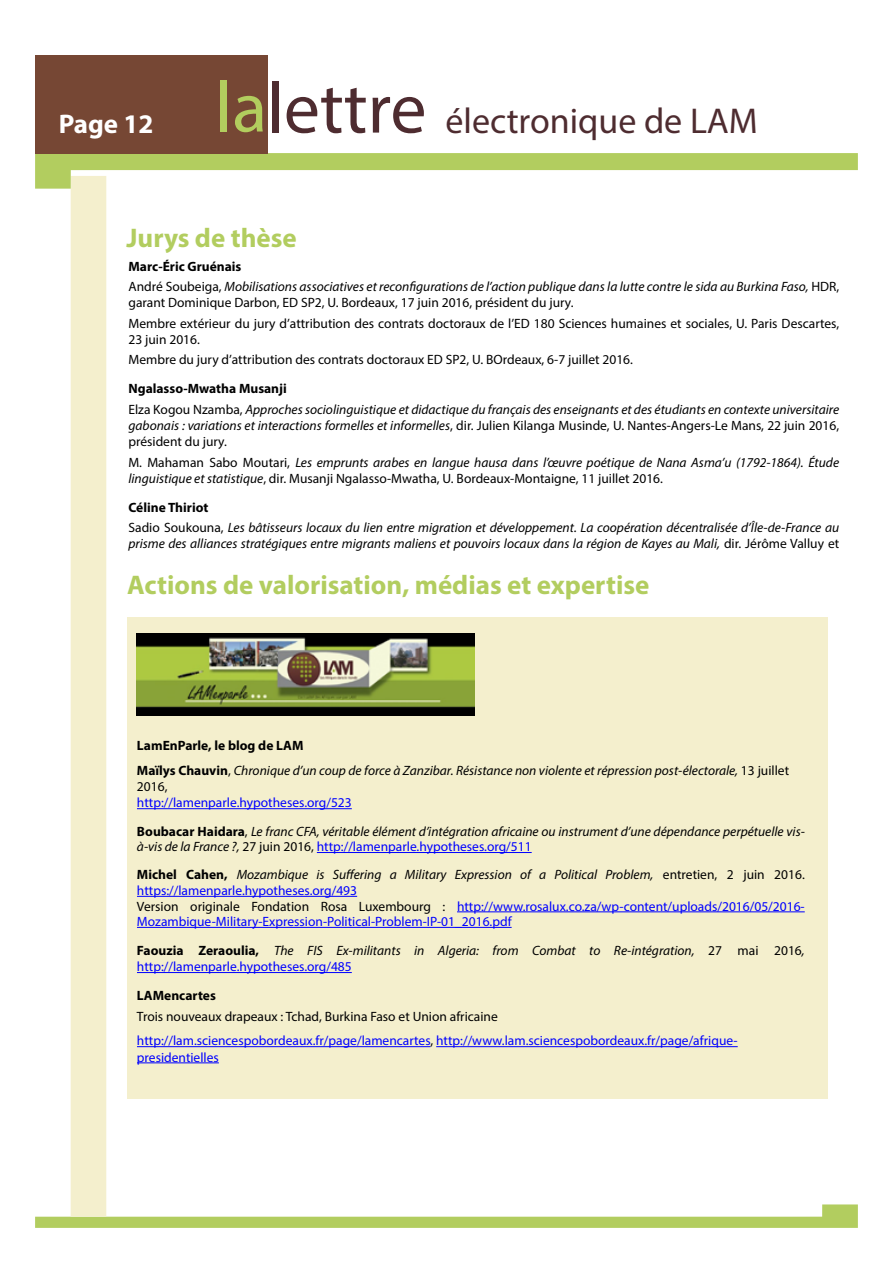
<style>
.page{position:relative;width:893px;height:1263px;background:#fff}
.page>*{position:absolute;margin:0;border:0;box-sizing:border-box;transform-origin:0 0}
.t1{font:36px "Myriad Pro";color:#4e2c30}
.t2{font:700 27px "Myriad Pro";color:#b2cd5f}
.t3{font:700 27px "Myriad Pro";color:#fff}
.t4{font:italic 13.5px/20.4px "Myriad Pro";color:#000}
.t5{font:13.5px/20.4px "Myriad Pro";color:#000}
.t6{font:13.5px/15.5px "Myriad Pro";color:#00f}
.t7{font:700 13.5px "Myriad Pro";color:#000}
.s1{font-size:72px;color:#b2cd5e}
.s2{font-size:72px}
.s3{font-weight:700;font-style:normal}
.s4{font-style:normal}
.s5{font-style:italic}
.s6{font-style:normal;color:#00f}
.s7{color:#000}
</style>
<div class="page">
<div style="left:127px;top:617px;width:701px;height:481px;background:#f4efcd"></div>
<svg style="left:35px;top:1204px;width:823px;height:24px"></svg>
<div style="left:71px;top:176px;width:35px;height:1041px;background:#f4efcd"></div>
<svg style="left:35px;top:153px;width:823px;height:36px"></svg>
<div style="left:35px;top:55px;width:232px;height:99px;background:#764734"></div>
<img style="left:137px;top:634px;width:338px;height:81px">
<hr style="left:137px;top:808px;width:215px;height:1px;background:#00f">
<hr style="left:317px;top:852px;width:215px;height:1px;background:#00f">
<hr style="left:137px;top:896px;width:220px;height:1px;background:#00f">
<hr style="left:457px;top:911px;width:348px;height:1px;background:#00f">
<hr style="left:137px;top:927px;width:375px;height:1px;background:#00f">
<hr style="left:137px;top:972px;width:215px;height:1px;background:#00f">
<hr style="left:137px;top:1046px;width:294px;height:1px;background:#00f">
<hr style="left:436px;top:1046px;width:302px;height:1px;background:#00f">
<hr style="left:137px;top:1062px;width:82px;height:1px;background:#00f">
<h2 class="t3" style="left:59px;top:106px;width:96px">Page 12</h2>
<h1 class="t1" style="left:215px;top:98px;width:544px"><span class="s1">la</span><span class="s2">lettre</span> électronique de LAM</h1>
<h2 class="t2" style="left:126px;top:221px;width:172px">Jurys de thèse</h2>
<p class="t4" style="left:128px;top:256px;width:712px"><span class="s3">Marc-Éric Gruénais<br></span><span class="s4">André Soubeiga,</span> Mobilisations associatives et reconfigurations de l’action publique dans la lutte contre le sida au Burkina Faso, <span class="s4">HDR,</span></p>
<p class="t5" style="left:128px;top:292px;width:712px">garant Dominique Darbon, ED SP2, U. Bordeaux, 17 juin 2016, président du jury.<br>Membre extérieur du jury d’attribution des contrats doctoraux de l’ED 180 Sciences humaines et sociales, U. Paris Descartes,</p>
<p class="t5" style="left:128px;top:329px;width:506px">23 juin 2016.<br>Membre du jury d’attribution des contrats doctoraux ED SP2, U. BOrdeaux, 6-7 juillet 2016.</p>
<p class="t4" style="left:128px;top:378px;width:712px"><span class="s3">Ngalasso-Mwatha Musanji<br></span><span class="s4">Elza Kogou Nzamba,</span> Approches sociolinguistique et didactique du français des enseignants et des étudiants en contexte universitaire</p>
<p class="t5" style="left:128px;top:417px;width:712px;line-height:16.2px"><span class="s5">gabonais : variations et interactions formelles et informelles</span>, dir. Julien Kilanga Musinde, U. Nantes-Angers-Le Mans, 22 juin 2016, président du jury.</p>
<p class="t4" style="left:128px;top:454px;width:712px;line-height:16.2px"><span class="s4">M. Mahaman Sabo Moutari,</span> Les emprunts arabes en langue hausa dans l’œuvre poétique de Nana Asma’u (1792-1864). Étude linguistique et statistique<span class="s4">, dir. Musanji Ngalasso-Mwatha, U. Bordeaux-Montaigne, 11 juillet 2016.</span></p>
<p class="t4" style="left:128px;top:497px;width:712px"><span class="s3">Céline Thiriot<br></span><span class="s4">Sadio Soukouna,</span> Les bâtisseurs locaux du lien entre migration et développement. La coopération décentralisée d’Île-de-France au</p>
<p class="t4" style="left:128px;top:533px;width:712px">prisme des alliances stratégiques entre migrants maliens et pouvoirs locaux dans la région de Kayes au Mali, <span class="s4">dir. Jérôme Valluy et</span></p>
<h2 class="t2" style="left:127px;top:567px;width:524px">Actions de valorisation, médias et expertise</h2>
<p class="t4" style="left:137px;top:733px;width:654px;line-height:24.8px"><span class="s3">LamEnParle, le blog de LAM<br>Maïlys Chauvin</span><span class="s4">,</span> Chronique d’un coup de force à Zanzibar. Résistance non violente et répression post-électorale, <span class="s4">13 juillet</span></p>
<p class="t5" style="left:137px;top:776px;width:32px">2016,</p>
<p class="t4" style="left:137px;top:788px;width:669px;line-height:28.3px"><span class="s6">http://lamenparle.hypotheses.org/523<br></span><span class="s3">Boubacar Haidara</span><span class="s4">,</span> Le franc CFA, véritable élément d’intégration africaine ou instrument d’une dépendance perpétuelle vis-</p>
<p class="t4" style="left:137px;top:832px;width:669px;line-height:28.3px">à-vis de la France ?, <span class="s4">27 juin 2016,</span> <span class="s6">http://lamenparle.hypotheses.org/511<br></span><span class="s3">Michel Cahen,</span> Mozambique is Suffering a Military Expression of a Political Problem, <span class="s4">entretien, 2 juin 2016.</span></p>
<p class="t6" style="left:137px;top:882px;width:669px">https://lamenparle.hypotheses.org/493<br><span class="s7">Version originale Fondation Rosa Luxembourg :</span> http://www.rosalux.co.za/wp-content/uploads/2016/05/2016-<br>Mozambique-Military-Expression-Political-Problem-IP-01_2016.pdf</p>
<p class="t4" style="left:137px;top:942px;width:669px;line-height:16.2px"><span class="s3">Faouzia Zeraoulia,</span> The FIS Ex-militants in Algeria: from Combat to Re-intégration, <span class="s4">27 mai 2016</span>, <span class="s6">http://lamenparle.hypotheses.org/485</span></p>
<p class="t7" style="left:137px;top:987px;width:80px">LAMencartes</p>
<p class="t6" style="left:137px;top:1003px;width:602px;line-height:24.8px"><span class="s7">Trois nouveaux drapeaux : Tchad, Burkina Faso et Union africaine </span>http://lam.sciencespobordeaux.fr/page/lamencartes<span class="s7">,</span> http://www.lam.sciencespobordeaux.fr/page/afrique-</p>
<p class="t6" style="left:137px;top:1049px;width:83px">presidentielles</p>
</div>
